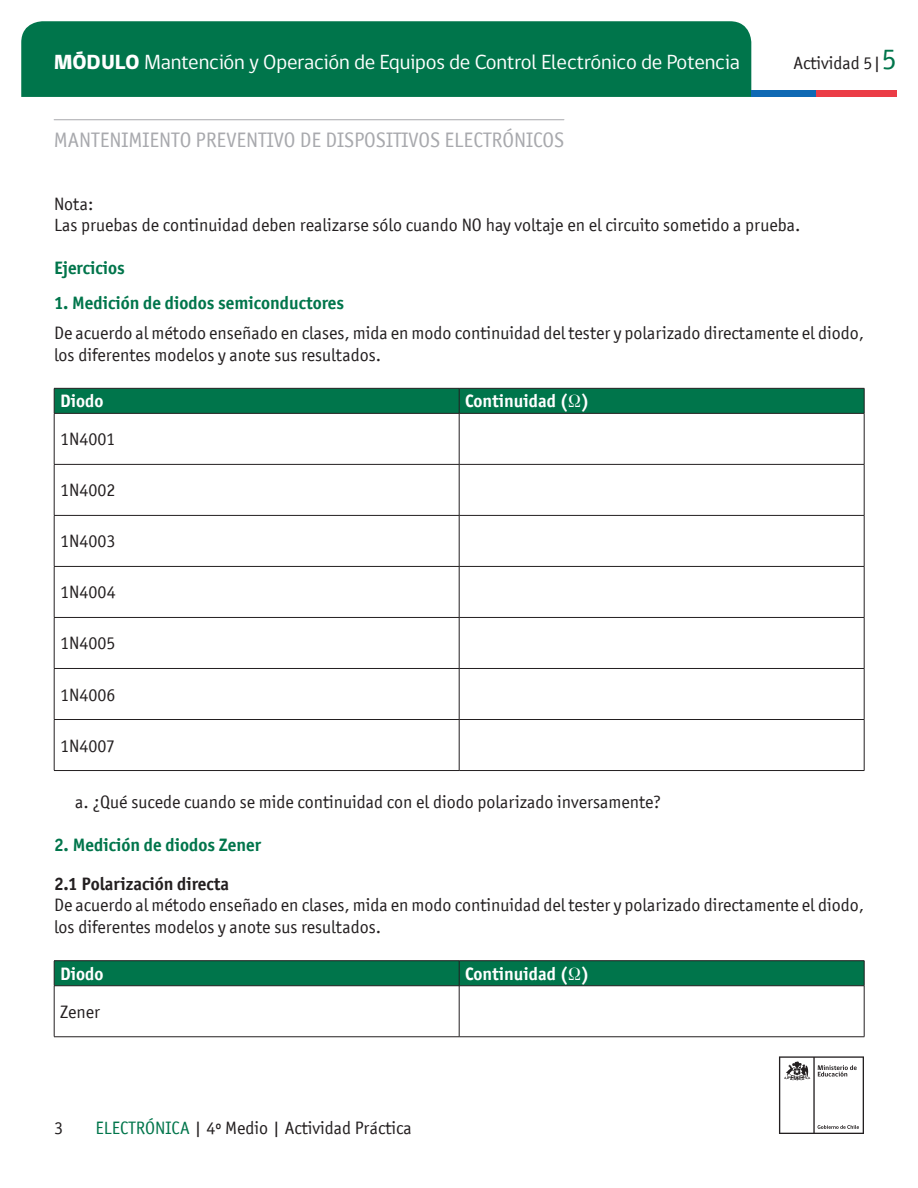
<style>
.page{position:relative;width:918px;height:1188px;background:#fff}
.page>*{position:absolute;margin:0;border:0;box-sizing:border-box;transform-origin:0 0}
.t1{font:21px "gob CL";letter-spacing:-.01em;color:#fff}
.t2{font:21px "Officina San ITC";color:#a8a9ad}
.t3{font:18px/21.6px "Officina San ITC";color:#231f20}
.t4{font:700 18px "Officina San ITC";color:#00754b}
.t5{font:700 18px "Officina San ITC";color:#fff}
.t6{font:700 18px "Officina San ITC";color:#231f20}
.s1{font-weight:800}
.s2{font-size:30px;color:#00754b}
.s3{color:#00754b}
</style>
<div class="page">
<hr style="left:54px;top:119px;width:510px;height:1px;background:#a8a9ad">
<div style="left:21px;top:21px;width:730px;height:76px;background:#00754b"></div>
<div style="left:751px;top:90px;width:65px;height:7px;background:#0f69b4"></div>
<div style="left:816px;top:90px;width:81px;height:7px;background:#eb3c46"></div>
<svg style="left:779px;top:1056px;width:85px;height:78px"></svg>
<svg style="left:54px;top:388px;width:811px;height:25px;background:#027149"></svg>
<hr style="left:54px;top:413px;width:405px;height:1px;background:#231f20">
<hr style="left:54px;top:414px;width:1px;height:50px;background:#231f20">
<hr style="left:459px;top:413px;width:405px;height:1px;background:#231f20">
<hr style="left:459px;top:414px;width:1px;height:50px;background:#231f20">
<hr style="left:864px;top:414px;width:1px;height:50px;background:#231f20">
<hr style="left:54px;top:464px;width:405px;height:1px;background:#231f20">
<hr style="left:54px;top:465px;width:1px;height:50px;background:#231f20">
<hr style="left:459px;top:464px;width:405px;height:1px;background:#231f20">
<hr style="left:459px;top:465px;width:1px;height:50px;background:#231f20">
<hr style="left:864px;top:465px;width:1px;height:50px;background:#231f20">
<hr style="left:54px;top:515px;width:405px;height:1px;background:#231f20">
<hr style="left:54px;top:516px;width:1px;height:50px;background:#231f20">
<hr style="left:459px;top:515px;width:405px;height:1px;background:#231f20">
<hr style="left:459px;top:516px;width:1px;height:50px;background:#231f20">
<hr style="left:864px;top:516px;width:1px;height:50px;background:#231f20">
<hr style="left:54px;top:566px;width:405px;height:1px;background:#231f20">
<hr style="left:54px;top:567px;width:1px;height:50px;background:#231f20">
<hr style="left:459px;top:566px;width:405px;height:1px;background:#231f20">
<hr style="left:459px;top:567px;width:1px;height:50px;background:#231f20">
<hr style="left:864px;top:567px;width:1px;height:50px;background:#231f20">
<hr style="left:54px;top:617px;width:405px;height:1px;background:#231f20">
<hr style="left:54px;top:618px;width:1px;height:50px;background:#231f20">
<hr style="left:459px;top:617px;width:405px;height:1px;background:#231f20">
<hr style="left:459px;top:618px;width:1px;height:50px;background:#231f20">
<hr style="left:864px;top:618px;width:1px;height:50px;background:#231f20">
<hr style="left:54px;top:668px;width:405px;height:1px;background:#231f20">
<hr style="left:54px;top:669px;width:1px;height:50px;background:#231f20">
<hr style="left:459px;top:668px;width:405px;height:1px;background:#231f20">
<hr style="left:459px;top:669px;width:1px;height:50px;background:#231f20">
<hr style="left:864px;top:669px;width:1px;height:50px;background:#231f20">
<hr style="left:54px;top:719px;width:405px;height:1px;background:#231f20">
<hr style="left:54px;top:720px;width:1px;height:50px;background:#231f20">
<hr style="left:459px;top:719px;width:405px;height:1px;background:#231f20">
<hr style="left:459px;top:720px;width:1px;height:50px;background:#231f20">
<hr style="left:864px;top:720px;width:1px;height:50px;background:#231f20">
<hr style="left:54px;top:770px;width:405px;height:1px;background:#231f20">
<hr style="left:459px;top:770px;width:405px;height:1px;background:#231f20">
<hr style="left:54px;top:960px;width:405px;height:1px;background:#231f20">
<hr style="left:459px;top:960px;width:405px;height:1px;background:#231f20">
<div style="left:54px;top:961px;width:811px;height:25px;background:#00754b"></div>
<hr style="left:54px;top:985px;width:405px;height:1px;background:#231f20">
<hr style="left:54px;top:986px;width:1px;height:51px;background:#231f20">
<hr style="left:459px;top:985px;width:405px;height:1px;background:#231f20">
<hr style="left:459px;top:986px;width:1px;height:51px;background:#231f20">
<hr style="left:864px;top:986px;width:1px;height:51px;background:#231f20">
<hr style="left:54px;top:1037px;width:405px;height:1px;background:#231f20">
<hr style="left:459px;top:1037px;width:405px;height:1px;background:#231f20">
<p class="t1" style="left:54px;top:48px;width:687px"><span class="s1">MÓDULO</span> Mantención y Operación de Equipos de Control Electrónico de Potencia</p>
<p class="t2" style="left:54px;top:127px;width:512px">MANTENIMIENTO PREVENTIVO DE DISPOSITIVOS ELECTRÓNICOS</p>
<p class="t3" style="left:794px;top:52px;width:105px">Actividad 5|<span class="s2">5</span></p>
<p class="t3" style="left:54px;top:193px;width:41px">Nota:</p>
<p class="t3" style="left:54px;top:214px;width:748px">Las pruebas de continuidad deben realizarse sólo cuando NO hay voltaje en el circuito sometido a prueba.</p>
<p class="t4" style="left:54px;top:257px;width:72px">Ejercicios</p>
<p class="t4" style="left:54px;top:292px;width:292px">1. Medición de diodos semiconductores</p>
<p class="t3" style="left:54px;top:322px;width:812px">De acuerdo al método enseñado en clases, mida en modo continuidad del tester y polarizado directamente el diodo, los diferentes modelos y anote sus resultados.</p>
<p class="t5" style="left:60px;top:390px;width:45px">Diodo</p>
<p class="t5" style="left:465px;top:390px;width:126px">Continuidad (Ω)</p>
<p class="t3" style="left:60px;top:428px;width:57px">1N4001</p>
<p class="t3" style="left:60px;top:479px;width:57px">1N4002</p>
<p class="t3" style="left:60px;top:530px;width:57px">1N4003</p>
<p class="t3" style="left:60px;top:581px;width:57px">1N4004</p>
<p class="t3" style="left:60px;top:633px;width:57px">1N4005</p>
<p class="t3" style="left:60px;top:684px;width:57px">1N4006</p>
<p class="t3" style="left:60px;top:735px;width:56px">1N4007</p>
<p class="t3" style="left:75px;top:791px;width:588px">a. ¿Qué sucede cuando se mide continuidad con el diodo polarizado inversamente?</p>
<p class="t4" style="left:54px;top:834px;width:209px">2. Medición de diodos Zener</p>
<p class="t6" style="left:54px;top:872px;width:177px">2.1 Polarización directa</p>
<p class="t3" style="left:54px;top:894px;width:812px">De acuerdo al método enseñado en clases, mida en modo continuidad del tester y polarizado directamente el diodo, los diferentes modelos y anote sus resultados.</p>
<p class="t5" style="left:60px;top:962px;width:45px">Diodo</p>
<p class="t5" style="left:465px;top:962px;width:126px">Continuidad (Ω)</p>
<p class="t3" style="left:60px;top:1001px;width:41px">Zener</p>
<p class="t3" style="left:54px;top:1117px;width:10px">3</p>
<p class="t3" style="left:95px;top:1117px;width:318px"><span class="s3">ELECTRÓNICA</span> | 4º Medio | Actividad Práctica</p>
</div>
